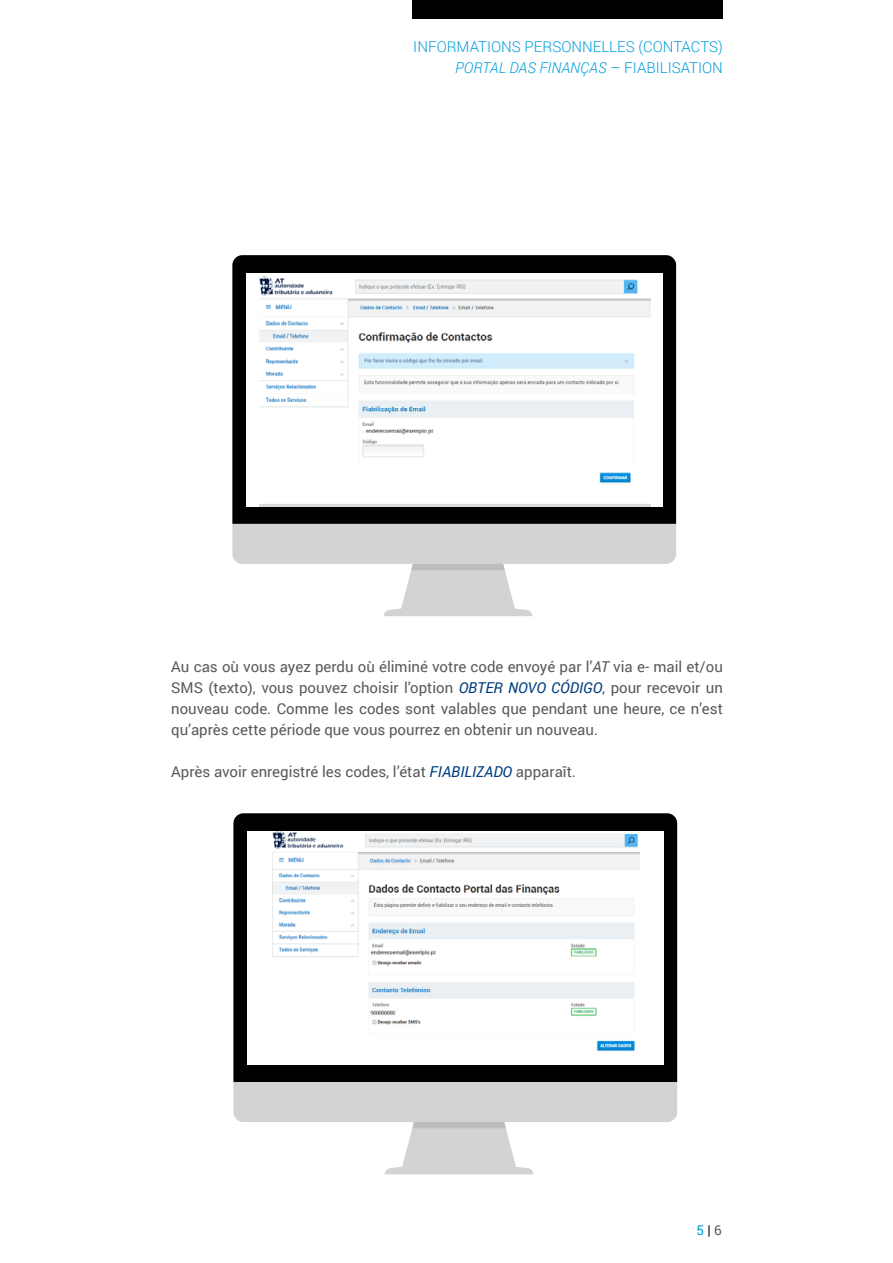
<style>
.page{position:relative;width:893px;height:1263px;background:#fff}
.page>*{position:absolute;margin:0;border:0;box-sizing:border-box;transform-origin:0 0}
.t1{font:15px/21px "Roboto";color:#58595b;text-align:justify}
.t2{font:300 15px/21px "Roboto";color:#009ddc;text-align:right}
.t3{font:13.5px "Roboto";color:#009ddc}
.s1{font-style:italic}
.s2{font-style:italic;color:#003e7e}
.s3{color:#000}
.s4{color:#58595b}
</style>
<div class="page">
<div style="left:412px;top:0;width:311px;height:18px;background:#000"></div>
<div style="left:232px;top:255px;width:444px;height:269px;background:#000"></div>
<svg style="left:232px;top:524px;width:444px;height:92px"></svg>
<div style="left:246px;top:273px;width:416px;height:233px;background:#fff"></div>
<img style="left:259px;top:276px;width:391px;height:231px">
<div style="left:233px;top:813px;width:444px;height:269px;background:#000"></div>
<svg style="left:233px;top:1082px;width:444px;height:92px"></svg>
<div style="left:247px;top:831px;width:416px;height:233px;background:#fff"></div>
<img style="left:272px;top:831px;width:367px;height:220px">
<p class="t2" style="left:413px;top:36px;width:311px">INFORMATIONS PERSONNELLES (CONTACTS)<br><span class="s1">PORTAL DAS FINANÇAS</span> – FIABILISATION</p>
<p class="t1" style="left:171px;top:655px;width:553px">Au cas où vous ayez perdu où éliminé votre code envoyé par l’<span class="s1">AT</span> via e- mail et/ou SMS (texto), vous pouvez choisir l’option <span class="s2">OBTER NOVO CÓDIGO</span>, pour recevoir un nouveau code. Comme les codes sont valables que pendant une heure, ce n’est qu’après cette période que vous pourrez en obtenir un nouveau.</p>
<p class="t1" style="left:171px;top:760px;width:406px">Après avoir enregistré les codes, l’état <span class="s2">FIABILIZADO</span> apparaît.</p>
<p class="t3" style="left:696px;top:1221px;width:27px">5 <span class="s3">|</span><span class="s4">6</span></p>
</div>
